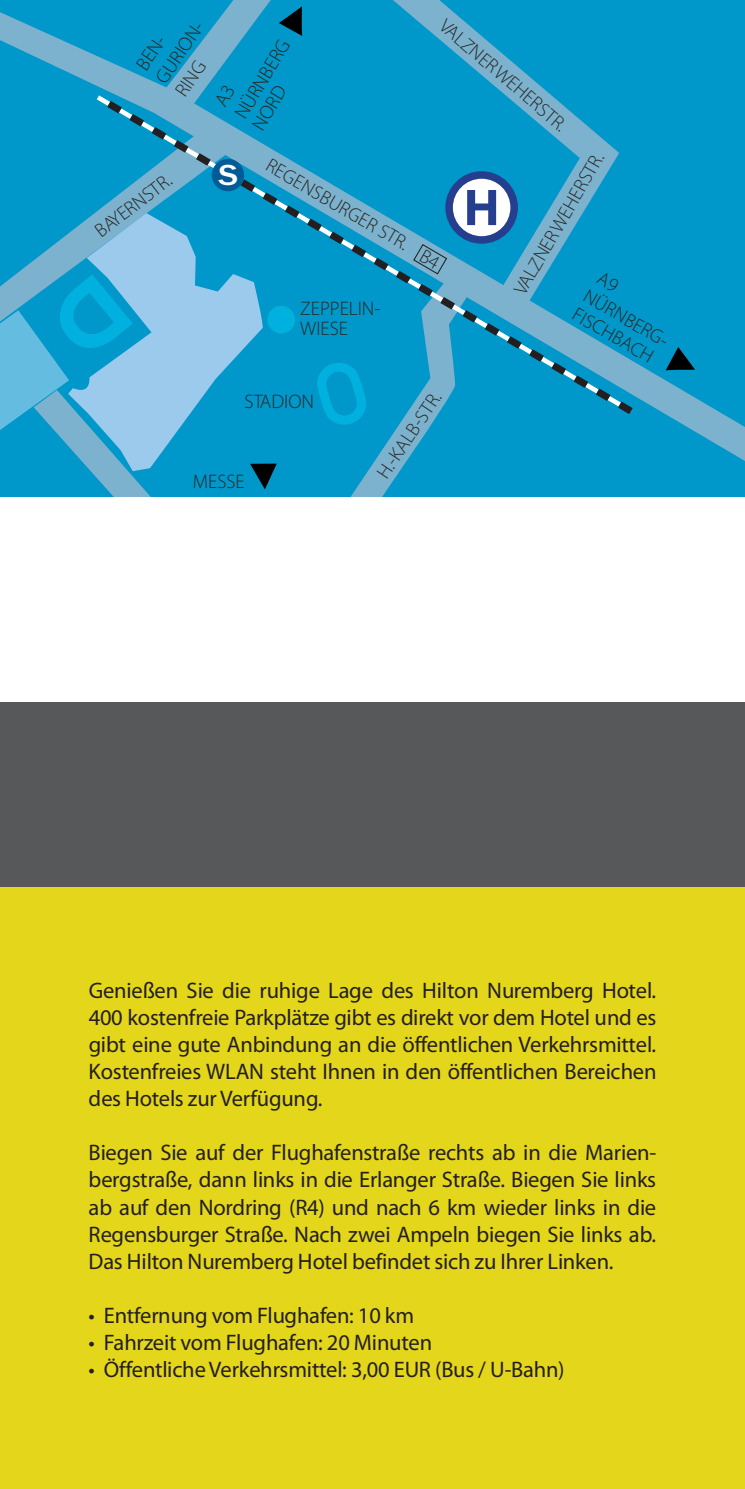
<style>
.page{position:relative;width:745px;height:1489px;background:#fff}
.page>*{position:absolute;margin:0;border:0;box-sizing:border-box;transform-origin:0 0}
.t1{font:700 52px "Myriad Pro";color:#253f8e}
.t2{font:500 30px "Franklin Gothic";color:#fff;scale:1.14 1}
.t3{font:22.5px/27px "Myriad Pro";color:#231f20;text-align:justify}
.t4{font:300 19.75px/23.5px "Myriad Pro";color:#2a2723}
</style>
<div class="page">
<div style="left:0;top:886px;width:744px;height:602px;background:#e4d61a"></div>
<div style="left:0;top:702px;width:744px;height:184px;background:#57585a"></div>
<svg style="left:0;top:8px;width:744px;height:467px;background:#0e9bcb"></svg>
<svg style="left:0;top:128px;width:34px;height:199px;background:#1a9dcb"></svg>
<svg style="left:665px;top:347px;width:29px;height:23px"></svg>
<svg style="left:34px;top:0;width:598px;height:496px;background:#269fcc"></svg>
<p class="t4" style="left:132px;top:62px;width:86px;rotate:-56deg">BEN-<br>GURION-<br>RING</p>
<p class="t4" style="left:210px;top:100px;width:90px;rotate:-59deg">A3<br>NÜRNBERG</p>
<p class="t4" style="left:248px;top:123px;width:50px;rotate:-59deg">NORD</p>
<p class="t4" style="left:91px;top:225px;width:92px;rotate:-37deg">BAYERNSTR.</p>
<h2 class="t2" style="left:218px;top:164px;width:19px">S</h2>
<p class="t4" style="left:272px;top:155px;width:163px;rotate:30deg">REGENSBURGER STR.</p>
<p class="t4" style="left:300px;top:300px;width:81px;line-height:20px">ZEPPELIN-<br>WIESE</p>
<p class="t4" style="left:449px;top:15px;width:162px;rotate:41deg">VALZNERWEHERSTR.</p>
<h1 class="t1" style="left:463px;top:186px;width:37px">H</h1>
<p class="t4" style="left:510px;top:287px;width:162px;rotate:-60deg">VALZNERWEHERSTR.</p>
<p class="t4" style="left:589px;top:285px;width:110px;rotate:30deg">NÜRNBERG-</p>
<p class="t4" style="left:578px;top:304px;width:92px;rotate:30deg">FISCHBACH</p>
<p class="t4" style="left:244px;top:391px;width:71px">STADION</p>
<p class="t4" style="left:193px;top:471px;width:53px">MESSE</p>
<p class="t4" style="left:372px;top:470px;width:101px;rotate:-56deg">H.-KALB-STR.</p>
<p class="t3" style="left:89px;top:978px;width:569px">Genießen Sie die ruhige Lage des Hilton Nuremberg Hotel.<br>400 kostenfreie Parkplätze gibt es direkt vor dem Hotel und es gibt eine gute Anbindung an die öffentlichen Verkehrsmittel.<br>Kostenfreies WLAN steht Ihnen in den öffentlichen Bereichen des Hotels zur Verfügung.</p>
<p class="t3" style="left:88px;top:1141px;width:568px">Biegen Sie auf der Flughafenstraße rechts ab in die Marien&shy;bergstraße, dann links in die Erlanger Straße. Biegen Sie links ab auf den Nordring (R4) und nach 6 km wieder links in die Regensburger Straße. Nach zwei Ampeln biegen Sie links ab.<br>Das Hilton Nuremberg Hotel befindet sich zu Ihrer Linken.</p>
<p class="t3" style="left:88px;top:1303px;width:327px">• Entfernung vom Flughafen: 10 km</p>
<p class="t3" style="left:88px;top:1330px;width:345px">• Fahrzeit vom Flughafen: 20 Minuten</p>
<p class="t3" style="left:88px;top:1357px;width:477px">• Öffentliche Verkehrsmittel: 3,00 EUR (Bus / U-Bahn)</p>
</div>
